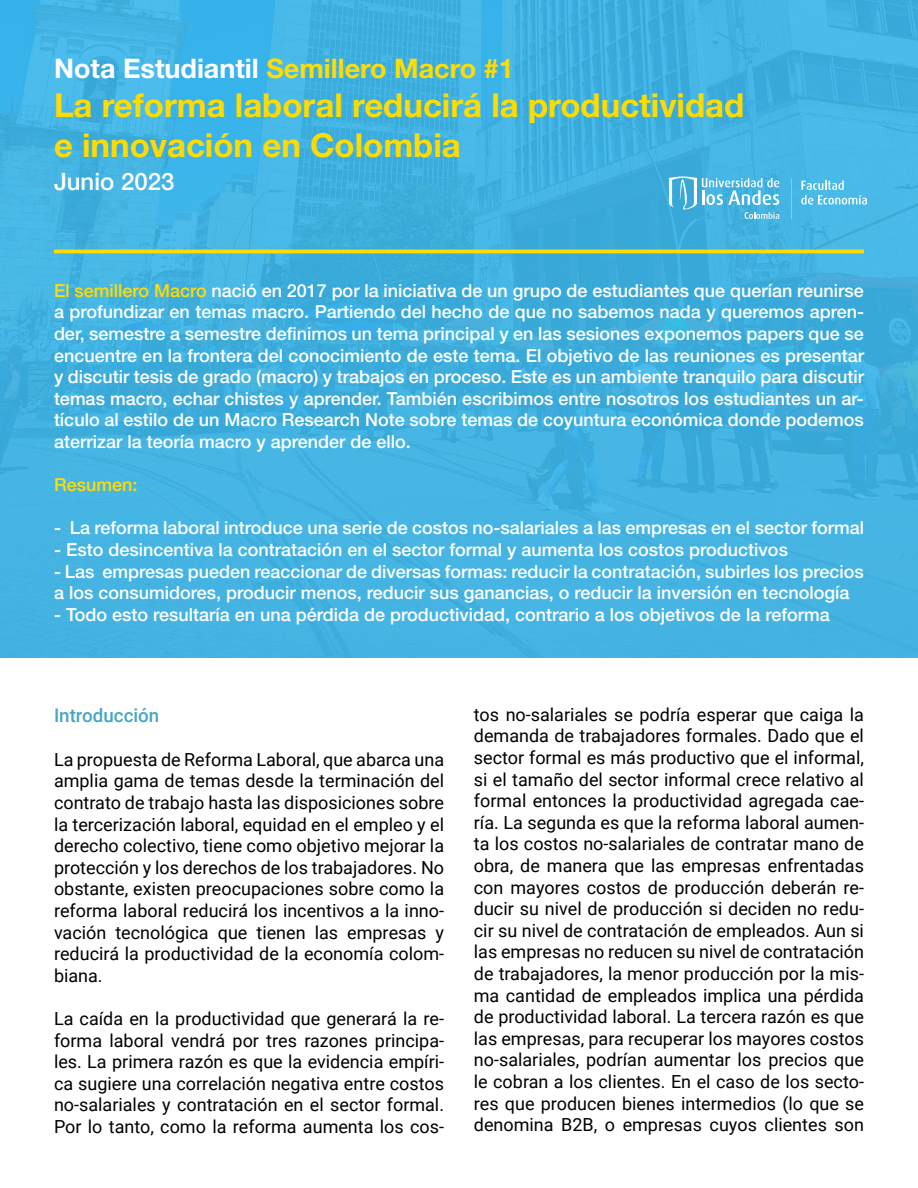
<style>
.page{position:relative;width:918px;height:1188px;background:#fff}
.page>*{position:absolute;margin:0;border:0;box-sizing:border-box;transform-origin:0 0}
.t1{font:700 33px/39.6px "Helvetica Neue LT Std";color:#ffdc01}
.t2{font:700 27px "Helvetica Neue LT Std";color:#ffdc04}
.t3{font:500 24px "Helvetica Neue LT Std";color:#fff}
.t4{font:500 18.75px "Roboto";color:#47a7c2}
.t5{font:18px/21.6px "Roboto";color:#000;text-align:justify}
.t6{font:500 18px/21.6px "Helvetica Neue LT Std";color:#fff;text-align:justify}
.t7{font:500 18px "Helvetica Neue LT Std";color:#ffdc04}
.s1{color:#fff}
.s2{color:#ffdb05}
</style>
<div class="page">
<div style="left:0;top:0;width:918px;height:658px;background:linear-gradient(to right,#42b3e2,#41b0df)"></div>
<svg style="left:801px;top:181px;width:66px;height:24px;background:#72c8ec"></svg>
<svg style="left:669px;top:176px;width:110px;height:43px;background:#68c0e5"></svg>
<hr style="left:791px;top:178px;width:1px;height:41px;background:#fff">
<hr style="left:54px;top:250px;width:810px;height:3px;background:#ffdc04">
<h2 class="t2" style="left:54px;top:51px;width:461px"><span class="s1">Nota Estudiantil</span> Semillero Macro #1</h2>
<h1 class="t1" style="left:54px;top:85px;width:692px">La reforma laboral reducirá la productividad e innovación en Colombia</h1>
<h3 class="t3" style="left:54px;top:167px;width:122px">Junio 2023</h3>
<p class="t6" style="left:54px;top:280px;width:812px"><span class="s2">El semillero Macro</span> nació en 2017 por la iniciativa de un grupo de estudiantes que querían reunirse a profundizar en temas macro. Partiendo del hecho de que no sabemos nada y queremos apren&shy;der, semestre a semestre definimos un tema principal y en las sesiones exponemos papers que se encuentre en la frontera del conocimiento de este tema. El objetivo de las reuniones es presentar y discutir tesis de grado (macro) y trabajos en proceso. Este es un ambiente tranquilo para discutir temas macro, echar chistes y aprender. También escribimos entre nosotros los estudiantes un ar&shy;tículo al estilo de un Macro Research Note sobre temas de coyuntura económica donde podemos aterrizar la teoría macro y aprender de ello.</p>
<p class="t7" style="left:54px;top:474px;width:85px">Resumen:</p>
<p class="t6" style="left:54px;top:517px;width:812px">- La reforma laboral introduce una serie de costos no-salariales a las empresas en el sector formal</p>
<p class="t6" style="left:54px;top:539px;width:736px">- Esto desincentiva la contratación en el sector formal y aumenta los costos productivos</p>
<p class="t6" style="left:54px;top:560px;width:811px">- Las empresas pueden reaccionar de diversas formas: reducir la contratación, subirles los precios a los consumidores, producir menos, reducir sus ganancias, o reducir la inversión en tecnología</p>
<p class="t6" style="left:54px;top:604px;width:777px">- Todo esto resultaría en una pérdida de productividad, contrario a los objetivos de la reforma</p>
<p class="t4" style="left:54px;top:702px;width:107px">Introducción</p>
<p class="t5" style="left:54px;top:748px;width:392px">La propuesta de Reforma Laboral, que abarca una amplia gama de temas desde la terminación del contrato de trabajo hasta las disposiciones sobre la tercerización laboral, equidad en el empleo y el derecho colectivo, tiene como objetivo mejorar la protección y los derechos de los trabajadores. No obstante, existen preocupaciones sobre como la reforma laboral reducirá los incentivos a la inno&shy;vación tecnológica que tienen las empresas y reducirá la productividad de la economía colom&shy;biana.</p>
<p class="t5" style="left:54px;top:1007px;width:392px">La caída en la productividad que generará la re&shy;forma laboral vendrá por tres razones principa&shy;les. La primera razón es que la evidencia empíri&shy;ca sugiere una correlación negativa entre costos no-salariales y contratación en el sector formal.<br>Por lo tanto, como la reforma aumenta los cos-</p>
<p class="t5" style="left:474px;top:703px;width:392px">tos no-salariales se podría esperar que caiga la demanda de trabajadores formales. Dado que el sector formal es más productivo que el informal, si el tamaño del sector informal crece relativo al formal entonces la productividad agregada cae&shy;ría. La segunda es que la reforma laboral aumen&shy;ta los costos no-salariales de contratar mano de obra, de manera que las empresas enfrentadas con mayores costos de producción deberán re&shy;ducir su nivel de producción si deciden no redu&shy;cir su nivel de contratación de empleados. Aun si las empresas no reducen su nivel de contratación de trabajadores, la menor producción por la mis&shy;ma cantidad de empleados implica una pérdida de productividad laboral. La tercera razón es que las empresas, para recuperar los mayores costos no-salariales, podrían aumentar los precios que le cobran a los clientes. En el caso de los secto&shy;res que producen bienes intermedios (lo que se denomina B2B, o empresas cuyos clientes son</p>
</div>
